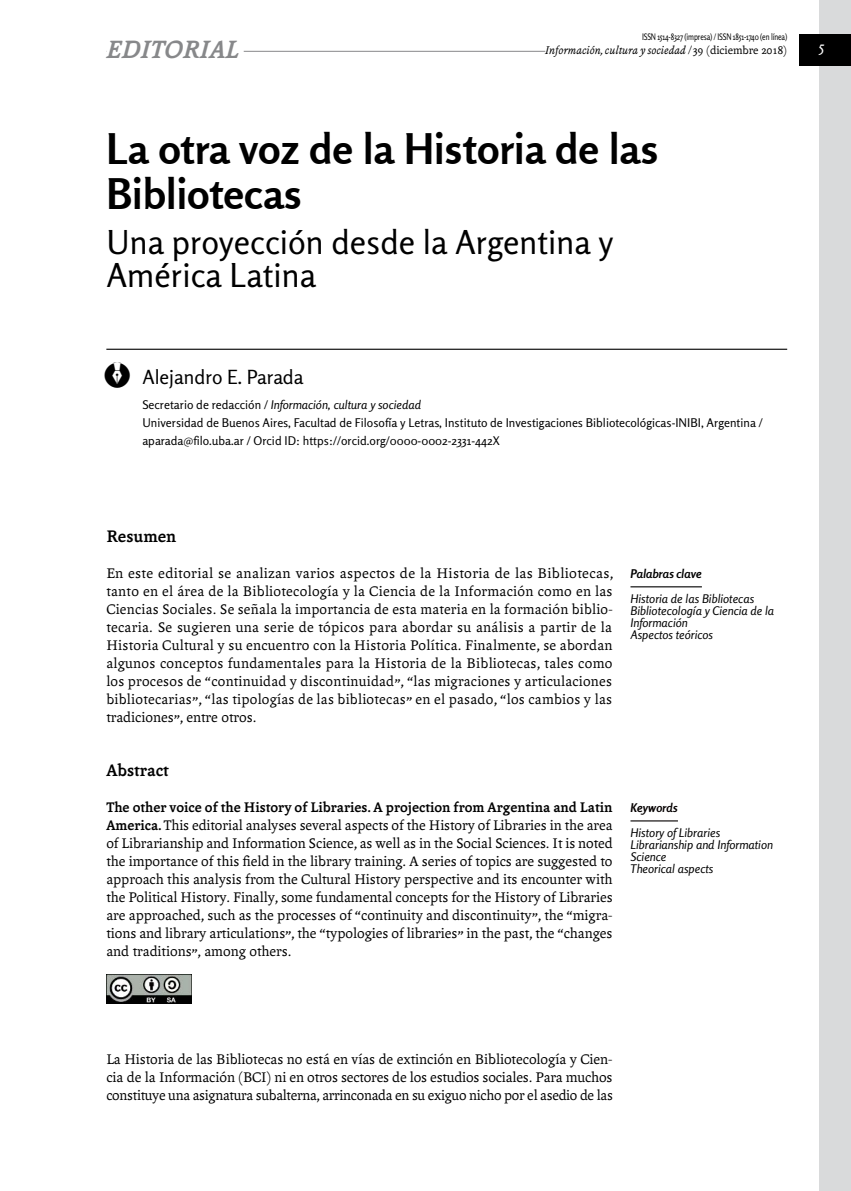
<style>
.page{position:relative;width:851px;height:1191px;background:#fff}
.page>*{position:absolute;margin:0;border:0;box-sizing:border-box;transform-origin:0 0}
.Art____Título{font:700 42px/45px "Rosario";color:#000}
.Art____Bajada_titulo{font:33px/33px "Rosario";color:#000}
.Maqueta____Marcador{font:italic 700 27px "Andralis ND Os F";letter-spacing:.02em;color:#87888a}
.t1{font:19.5px "Rosario";color:#000}
.Art____Texto_princip{font:700 18px "Andralis ND Os F";color:#000}
.Art____Subtítulo_res{font:700 18px "Andralis ND Os F";color:#000}
.Art____Texto_princip-2{font:15px/18px "Andralis ND Os F";color:#000;text-align:justify}
.Maqueta____Foliado{font:15px "Rosario";color:#fff}
.Art____Pertenencia_i{font:12px/18px "Rosario";color:#000}
.t2{font:italic 12px/12px "Rosario";color:#000}
.Maqueta____Encabezad{font:italic 12px "Andralis ND Os F";color:#000}
.Maqueta____Encabezad-2{font:9px "Rosario";letter-spacing:-.02em;color:#000;scale:.8 1}
.s1{font-style:normal}
.s2{font-family:"Iconospararevistasfilo Regula";font-size:33px}
.s3{font-style:italic}
.s4{font-weight:700}
.s5{font-weight:700;color:#050000}
</style>
<div class="page">
<hr style="left:106px;top:51px;width:546px;height:1px;background:#87888a">
<div style="left:545px;top:44px;width:242px;height:15px;background:#fff"></div>
<div style="left:818px;top:0;width:32px;height:1191px;background:#d9dadb"></div>
<div style="left:799px;top:35px;width:51px;height:31px;background:#000"></div>
<div style="left:106px;top:38px;width:138px;height:24px;background:#fff"></div>
<hr style="left:106px;top:349px;width:681px;height:1px;background:#000">
<hr style="left:630px;top:586px;width:71px;height:1px;background:#000">
<hr style="left:630px;top:820px;width:47px;height:1px;background:#050000">
<img style="left:106px;top:974px;width:85px;height:30px">
<p class="Maqueta____Encabezad-2" style="left:642px;top:31px;width:183px">ISSN 1514-8327 (impresa) / ISSN 1851-1740 (en línea)</p>
<p class="Maqueta____Marcador" style="left:106px;top:34px;width:133px">EDITORIAL</p>
<p class="Maqueta____Encabezad" style="left:545px;top:44px;width:243px">Información, cultura y sociedad <span class="s1">/39 (diciembre 2018)</span></p>
<p class="Maqueta____Foliado" style="left:818px;top:38px;width:7px">5</p>
<p class="Art____Título" style="left:106px;top:126px;width:553px">La otra voz de la Historia de las<br>Bibliotecas</p>
<p class="Art____Bajada_titulo" style="left:106px;top:225px;width:508px">Una proyección desde la Argentina y<br>América Latina</p>
<p class="t1" style="left:106px;top:365px;width:199px"><span class="s2">"</span> Alejandro E. Parada</p>
<p class="Art____Pertenencia_i" style="left:142px;top:396px;width:621px">Secretario de redacción / <span class="s3">Información, cultura y sociedad<br></span>Universidad de Buenos Aires, Facultad de Filosofía y Letras, Instituto de Investigaciones Bibliotecológicas-INIBI, Argentina / aparada@filo.uba.ar / Orcid ID: https://orcid.org/0000-0002-2331-442X</p>
<p class="Art____Subtítulo_res" style="left:106px;top:526px;width:71px">Resumen</p>
<p class="Art____Texto_princip-2" style="left:106px;top:564px;width:508px">En este editorial se analizan varios aspectos de la Historia de las Bibliotecas, tanto en el área de la Bibliotecología y la Ciencia de la Información como en las Ciencias Sociales. Se señala la importancia de esta materia en la formación biblio&shy;tecaria. Se sugieren una serie de tópicos para abordar su análisis a partir de la Historia Cultural y su encuentro con la Historia Política. Finalmente, se abordan algunos conceptos fundamentales para la Historia de la Bibliotecas, tales como los procesos de “continuidad y discontinuidad”, “las migraciones y articulaciones bibliotecarias”, “las tipologías de las bibliotecas” en el pasado, “los cambios y las tradiciones”, entre otros.</p>
<p class="Art____Texto_princip" style="left:106px;top:760px;width:64px">Abstract</p>
<p class="Art____Texto_princip-2" style="left:106px;top:798px;width:507px"><span class="s4">The other voice of the History of Libraries. A projection from Argentina and Latin America.</span> This editorial analyses several aspects of the History of Libraries in the area of Librarianship and Information Science, as well as in the Social Sciences. It is noted the importance of this field in the library training. A series of topics are suggested to approach this analysis from the Cultural History perspective and its encounter with the Political History. Finally, some fundamental concepts for the History of Libraries are approached, such as the processes of “continuity and discontinuity”, the “migra&shy;tions and library articulations”, the “typologies of libraries” in the past, the “changes and traditions”, among others.</p>
<p class="t2" style="left:630px;top:561px;width:125px;line-height:24.8px"><span class="s4">Palabras clave<br></span>Historia de las Bibliotecas</p>
<p class="t2" style="left:630px;top:604px;width:145px">Bibliotecología y Ciencia de la<br>Información<br>Aspectos teóricos</p>
<p class="t2" style="left:630px;top:795px;width:91px;line-height:24.8px"><span class="s5">Keywords<br></span>History of Libraries</p>
<p class="t2" style="left:630px;top:838px;width:144px">Librarianship and Information<br>Science<br>Theorical aspects</p>
<p class="Art____Texto_princip-2" style="left:106px;top:1050px;width:508px">La Historia de las Bibliotecas no está en vías de extinción en Bibliotecología y Cien&shy;cia de la Información (BCI) ni en otros sectores de los estudios sociales. Para muchos constituye una asignatura subalterna, arrinconada en su exiguo nicho por el asedio de las</p>
</div>
